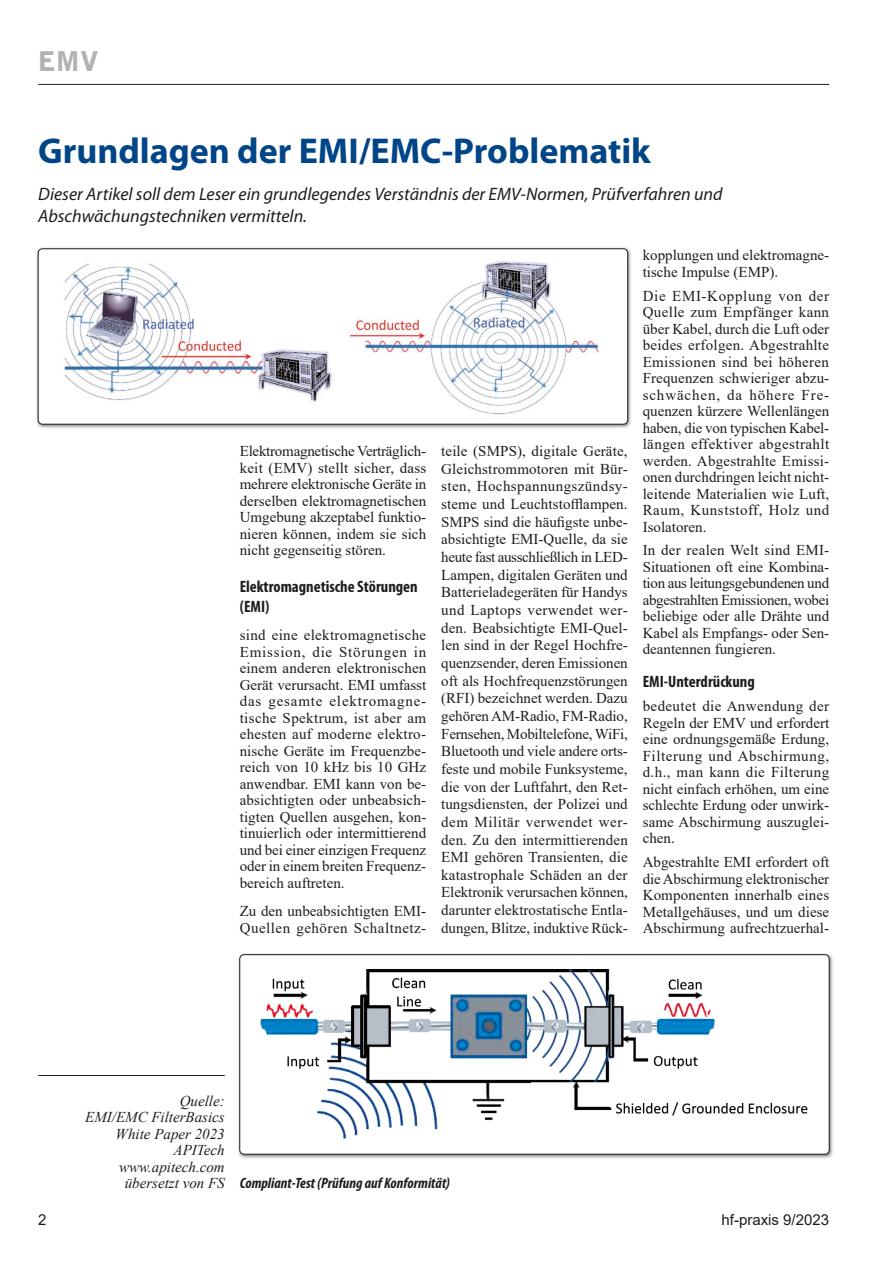
<style>
.page{position:relative;width:893px;height:1263px;background:#fff}
.page>*{position:absolute;margin:0;border:0;box-sizing:border-box;transform-origin:0 0}
.t1{font:700 36px "Myriad Pro";color:#004587}
.t2{font:900 27px "Bell Gothic BT";color:#b2b2b2}
.t3{font:italic 18px/21.6px "Myriad Pro";color:#1d1d1b}
.t4{font:700 condensed 16.5px/19.5px "Myriad Pro";color:#1d1d1b}
.t5{font:15px/16.5px "Times New Roman";color:#1d1d1b;text-align:justify}
.t6{font:italic 15px/16.5px "Times New Roman";color:#1d1d1b;text-align:right}
.t7{font:15px/16.5px "Times New Roman";letter-spacing:.03em;color:#1d1d1b}
.t8{font:italic 700 condensed 15px "Myriad Pro";color:#1d1d1b}
.t9{font:15px "Arial";color:#1d1d1b}
</style>
<div class="page">
<hr style="left:38px;top:84px;width:791px;height:1px;background:#1d1d1b">
<hr style="left:38px;top:1075px;width:187px;height:1px;background:#1d1d1b">
<div style="left:35px;top:247px;width:597px;height:183px;background:#1d1d1b;opacity:.6"></div>
<div style="left:38px;top:249px;width:590px;height:175px;background:#fff;border-radius:4px"></div>
<img style="left:63px;top:261px;width:537px;height:154px">
<div style="left:38px;top:249px;width:590px;height:175px;border:1px solid #1d1d1b;border-radius:4px"></div>
<div style="left:237px;top:952px;width:596px;height:207px;background:#1d1d1b;opacity:.6"></div>
<div style="left:240px;top:955px;width:589px;height:199px;background:#fff;border-radius:4px"></div>
<img style="left:260px;top:969px;width:548px;height:170px">
<div style="left:240px;top:954px;width:589px;height:200px;border:1px solid #1d1d1b;border-radius:4px"></div>
<h2 class="t2" style="left:38px;top:44px;width:62px">EMV</h2>
<h1 class="t1" style="left:38px;top:127px;width:614px">Grundlagen der EMI/EMC-Problematik</h1>
<p class="t3" style="left:38px;top:183px;width:686px">Dieser Artikel soll dem Leser ein grundlegendes Verständnis der EMV-Normen, Prüfverfahren und<br>Abschwächungstechniken vermitteln.</p>
<p class="t5" style="left:240px;top:442px;width:188px">Elektromagnetische Verträglich&shy;keit (EMV) stellt sicher, dass mehrere elektronische Geräte in derselben elektromagnetischen Umgebung akzeptabel funktio&shy;nieren können, indem sie sich nicht gegenseitig stören.</p>
<p class="t4" style="left:240px;top:577px;width:179px">Elektromagnetische Störungen (EMI)</p>
<p class="t5" style="left:240px;top:626px;width:188px">sind eine elektromagnetische Emission, die Störungen in einem anderen elektronischen Gerät verursacht. EMI umfasst das gesamte elektromagne&shy;tische Spektrum, ist aber am ehesten auf moderne elektro&shy;nische Geräte im Frequenzbe&shy;reich von 10 kHz bis 10 GHz anwendbar. EMI kann von be&shy;absichtigten oder unbeabsich&shy;tigten Quellen ausgehen, kon&shy;tinuierlich oder intermittierend und bei einer einzigen Frequenz oder in einem breiten Frequenz&shy;bereich auftreten.</p>
<p class="t7" style="left:240px;top:902px;width:188px">Zu den unbeabsichtigten EMI-<br>Quellen gehören Schaltnetz-</p>
<p class="t5" style="left:441px;top:442px;width:188px;line-height:17.7px">teile (SMPS), digitale Geräte, Gleichstrommotoren mit Bür&shy;sten, Hochspannungszündsy&shy;steme und Leuchtstofflampen.<br>SMPS sind die häufigste unbe&shy;absichtigte EMI-Quelle, da sie heute fast ausschließlich in LED-Lampen, digitalen Geräten und Batterieladegeräten für Handys und Laptops verwendet wer&shy;den. Beabsichtigte EMI-Quel&shy;len sind in der Regel Hochfre&shy;quenzsender, deren Emissionen oft als Hochfrequenzstörungen (RFI) bezeichnet werden. Dazu gehören AM-Radio, FM-Radio, Fernsehen, Mobiltelefone, WiFi, Bluetooth und viele andere orts&shy;feste und mobile Funksysteme, die von der Luftfahrt, den Ret&shy;tungsdiensten, der Polizei und dem Militär verwendet wer&shy;den. Zu den intermittierenden EMI gehören Transienten, die katastrophale Schäden an der Elektronik verursachen können, darunter elektrostatische Entla&shy;dungen, Blitze, induktive Rück-</p>
<p class="t5" style="left:643px;top:246px;width:188px">kopplungen und elektromagne&shy;tische Impulse (EMP).</p>
<p class="t5" style="left:643px;top:287px;width:188px">Die EMI-Kopplung von der Quelle zum Empfänger kann über Kabel, durch die Luft oder beides erfolgen. Abgestrahlte Emissionen sind bei höheren Frequenzen schwieriger abzu&shy;schwächen, da höhere Fre&shy;quenzen kürzere Wellenlängen haben, die von typischen Kabel&shy;längen effektiver abgestrahlt werden. Abgestrahlte Emissi&shy;onen durchdringen leicht nicht&shy;leitende Materialien wie Luft, Raum, Kunststoff, Holz und Isolatoren.</p>
<p class="t5" style="left:643px;top:542px;width:188px">In der realen Welt sind EMI-Situationen oft eine Kombina&shy;tion aus leitungsgebundenen und abgestrahlten Emissionen, wobei beliebige oder alle Drähte und Kabel als Empfangs- oder Sen&shy;deantennen fungieren.</p>
<p class="t4" style="left:643px;top:672px;width:114px">EMI-Unterdrückung</p>
<p class="t5" style="left:643px;top:697px;width:188px">bedeutet die Anwendung der Regeln der EMV und erfordert eine ordnungsgemäße Erdung, Filterung und Abschirmung, d.h., man kann die Filterung nicht einfach erhöhen, um eine schlechte Erdung oder unwirk&shy;same Abschirmung auszuglei&shy;chen.</p>
<p class="t5" style="left:643px;top:853px;width:188px">Abgestrahlte EMI erfordert oft die Abschirmung elektronischer Komponenten innerhalb eines Metallgehäuses, und um diese Abschirmung aufrechtzuerhal-</p>
<p class="t6" style="left:85px;top:1092px;width:141px">Quelle:<br>EMI/EMC FilterBasics<br>White Paper 2023<br>APITech www.apitech.com übersetzt von FS</p>
<p class="t8" style="left:240px;top:1174px;width:212px">Compliant-Test (Prüfung auf Konformität)</p>
<p class="t9" style="left:38px;top:1209px;width:10px">2</p>
<p class="t9" style="left:722px;top:1209px;width:109px">hf-praxis 9/2023</p>
</div>
